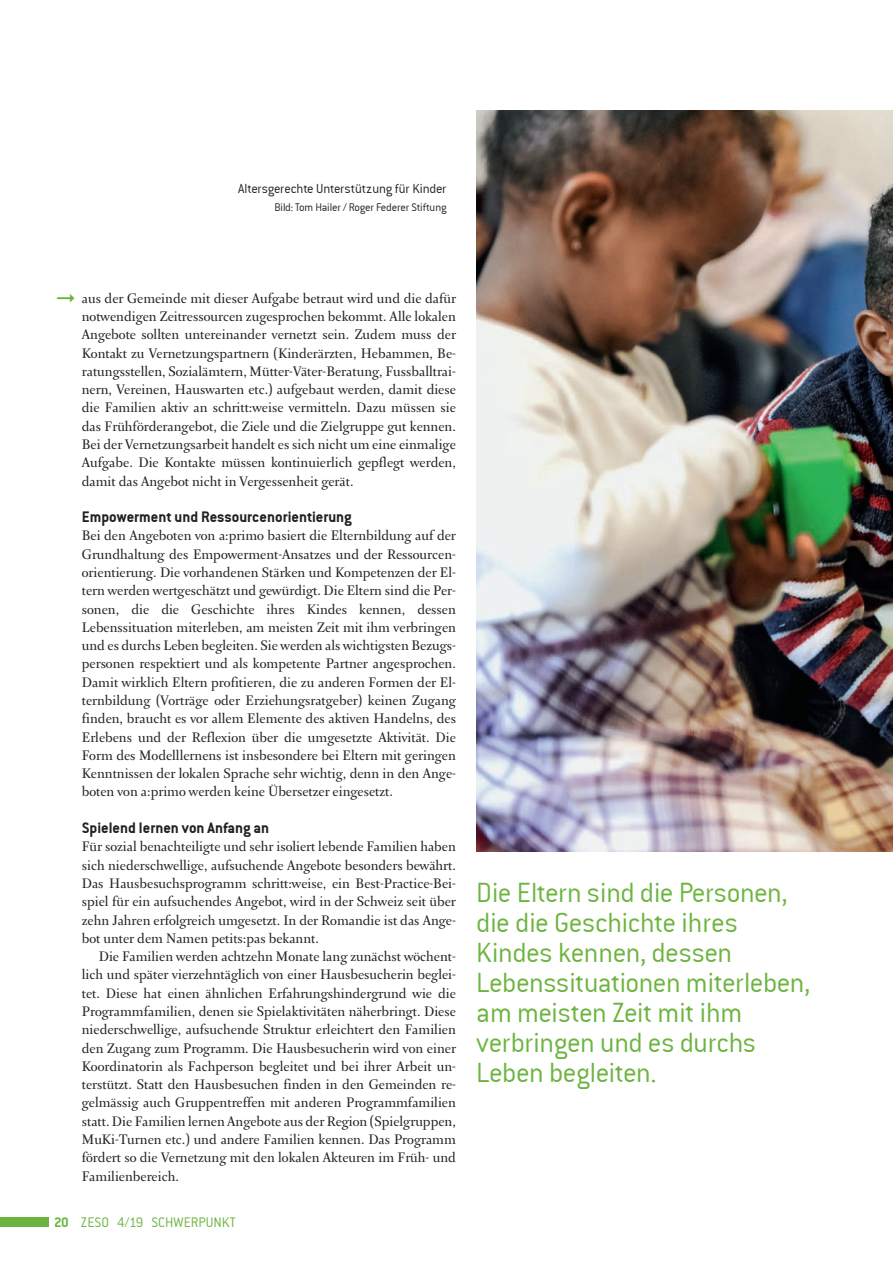
<style>
.page{position:relative;width:893px;height:1263px;background:#fff}
.page>*{position:absolute;margin:0;border:0;box-sizing:border-box;transform-origin:0 0}
._070_Zitat{font:30px/30px "Conduit ITCTT Light";letter-spacing:-.015em;color:#6cb43f}
._03_Absatz_2{font:16.5px/18.3px "Arnhem Fine";color:#231f20;text-align:justify}
._02_Absatz_1{font:16.5px/18.3px "Arnhem Fine";color:#231f20;text-align:justify}
._005_Zwischentitel{font:16.5px "Conduit ITCTT Bold";color:#231f20}
.t1{font:15px "Conduit ITCTT Light";color:#6cb43f}
._060_Bildlegende{font:14.25px "Conduit ITCTT Light";letter-spacing:-.015em;color:#231f20}
._061_Fotobyline{font:12px "Conduit ITCTT Light";letter-spacing:-.015em;color:#231f20}
.s1{font-family:"Conduit ITCTT Bold"}
</style>
<div class="page">
<div style="left:0;top:1217px;width:49px;height:10px;background:#6cb43f"></div>
<img style="left:476px;top:111px;width:417px;height:740px">
<p class="_060_Bildlegende" style="left:238px;top:180px;width:210px">Altersgerechte Unterstützung für Kinder</p>
<p class="_061_Fotobyline" style="left:274px;top:200px;width:174px">Bild: Tom Hailer / Roger Federer Stiftung</p>
<p class="_03_Absatz_2" style="left:82px;top:290px;width:376px">aus der Gemeinde mit dieser Aufgabe betraut wird und die dafür notwendigen Zeitressourcen zugesprochen bekommt. Alle lokalen Angebote sollten untereinander vernetzt sein. Zudem muss der Kontakt zu Vernetzungspartnern (Kinderärzten, Hebammen, Be&shy;ratungsstellen, Sozialämtern, Mütter-Väter-Beratung, Fussballtrai&shy;nern, Vereinen, Hauswarten etc.) aufgebaut werden, damit diese die Familien aktiv an schritt:weise vermitteln. Dazu müssen sie das Frühförderangebot, die Ziele und die Zielgruppe gut kennen.<br>Bei der Vernetzungsarbeit handelt es sich nicht um eine einmalige Aufgabe. Die Kontakte müssen kontinuierlich gepflegt werden, damit das Angebot nicht in Vergessenheit gerät.</p>
<p class="_005_Zwischentitel" style="left:82px;top:507px;width:271px">Empowerment und Ressourcenorientierung</p>
<p class="_02_Absatz_1" style="left:82px;top:527px;width:376px">Bei den Angeboten von a:primo basiert die Elternbildung auf der Grundhaltung des Empowerment-Ansatzes und der Ressourcen&shy;orientierung. Die vorhandenen Stärken und Kompetenzen der El&shy;tern werden wertgeschätzt und gewürdigt. Die Eltern sind die Per&shy;sonen, die die Geschichte ihres Kindes kennen, dessen Lebenssituation miterleben, am meisten Zeit mit ihm verbringen und es durchs Leben begleiten. Sie werden als wichtigsten Bezugs&shy;personen respektiert und als kompetente Partner angesprochen.<br>Damit wirklich Eltern profitieren, die zu anderen Formen der El&shy;ternbildung (Vorträge oder Erziehungsratgeber) keinen Zugang finden, braucht es vor allem Elemente des aktiven Handelns, des Erlebens und der Reflexion über die umgesetzte Aktivität. Die Form des Modelllernens ist insbesondere bei Eltern mit geringen Kenntnissen der lokalen Sprache sehr wichtig, denn in den Ange&shy;boten von a:primo werden keine Übersetzer eingesetzt.</p>
<p class="_005_Zwischentitel" style="left:82px;top:818px;width:189px">Spielend lernen von Anfang an</p>
<p class="_02_Absatz_1" style="left:82px;top:838px;width:376px">Für sozial benachteiligte und sehr isoliert lebende Familien haben sich niederschwellige, aufsuchende Angebote besonders bewährt.<br>Das Hausbesuchsprogramm schritt:weise, ein Best-Practice-Bei&shy;spiel für ein aufsuchendes Angebot, wird in der Schweiz seit über zehn Jahren erfolgreich umgesetzt. In der Romandie ist das Ange&shy;bot unter dem Namen petits:pas bekannt.</p>
<p class="_03_Absatz_2" style="left:82px;top:948px;width:376px;text-indent:17px">Die Familien werden achtzehn Monate lang zunächst wöchent&shy;lich und später vierzehntäglich von einer Hausbesucherin beglei&shy;tet. Diese hat einen ähnlichen Erfahrungshindergrund wie die Programmfamilien, denen sie Spielaktivitäten näherbringt. Diese niederschwellige, aufsuchende Struktur erleichtert den Familien den Zugang zum Programm. Die Hausbesucherin wird von einer Koordinatorin als Fachperson begleitet und bei ihrer Arbeit un&shy;terstützt. Statt den Hausbesuchen finden in den Gemeinden re&shy;gelmässig auch Gruppentreffen mit anderen Programmfamilien statt. Die Familien lernen Angebote aus der Region (Spielgruppen, MuKi-Turnen etc.) und andere Familien kennen. Das Programm fördert so die Vernetzung mit den lokalen Akteuren im Früh- und Familienbereich.</p>
<p class="t1" style="left:54px;top:1213px;width:183px"><span class="s1">20</span> ZESO 4/19 SCHWERPUNKT</p>
<p class="_070_Zitat" style="left:476px;top:877px;width:336px">Die Eltern sind die Personen, die die Geschichte ihres<br>Kindes kennen, dessen<br>Lebenssituationen miterleben, am meisten Zeit mit ihm verbringen und es durchs<br>Leben begleiten.</p>
</div>
